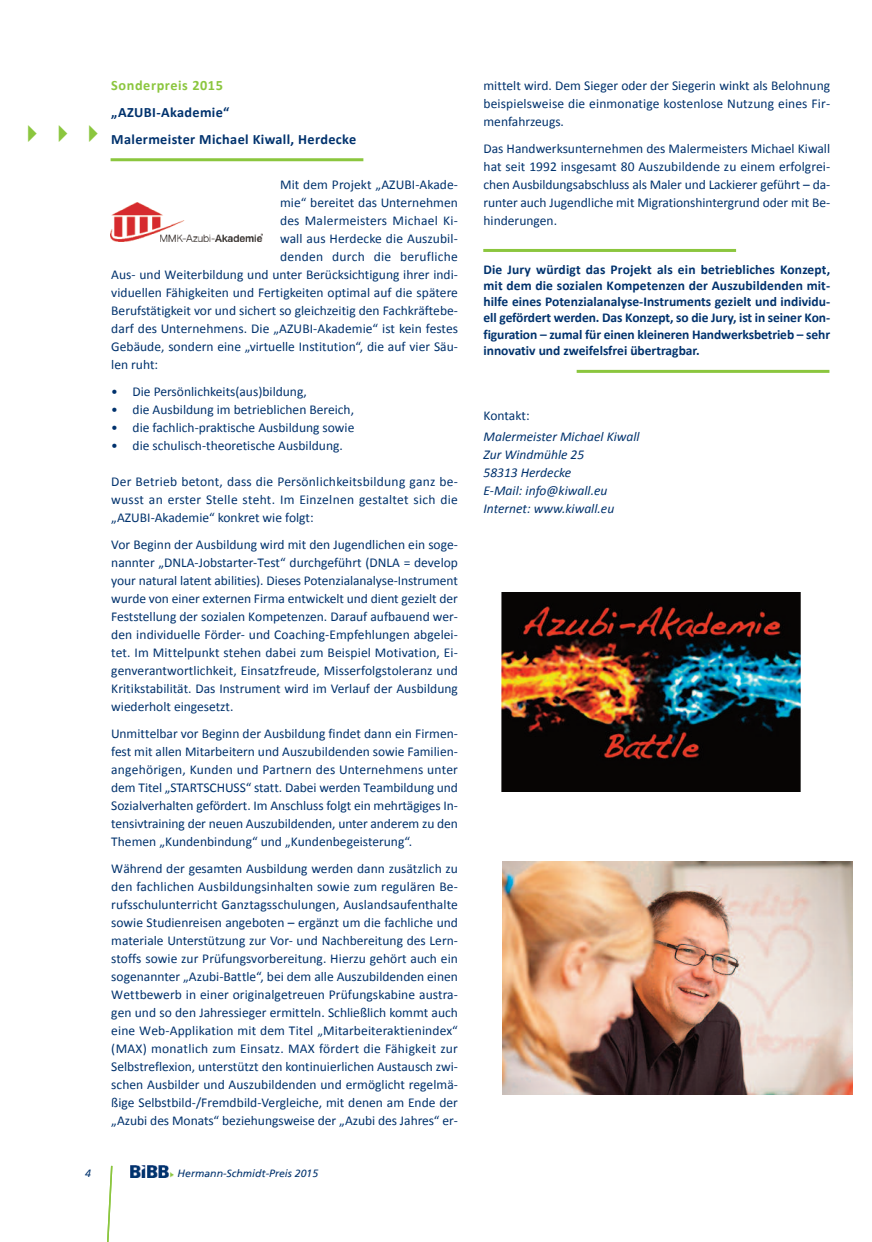
<style>
.page{position:relative;width:872px;height:1242px;background:#fff}
.page>*{position:absolute;margin:0;border:0;box-sizing:border-box;transform-origin:0 0}
.t1{font:27px "Webdings";color:#8bc63e}
.t2{font:700 14.25px/27px "Calibri";letter-spacing:.025em;color:#00326d}
.t3{font:700 14.25px "Calibri";letter-spacing:.04em;color:#8bc63e}
.t4{font:13.5px/18px "Calibri";color:#00326d;text-align:justify}
.t5{font:700 13.5px/16.2px "Calibri";color:#00326d;text-align:justify}
.t6{font:italic 13.5px/18px "Calibri";color:#00326d}
.t7{font:13.5px "Calibri";letter-spacing:.02em;color:#00326d}
.t8{font:italic 10.5px "Frutiger";color:#00326d}
</style>
<div class="page">
<img style="left:131px;top:1165px;width:42px;height:12px">
<svg style="left:107px;top:1165px;width:6px;height:77px"></svg>
<hr style="left:483px;top:249px;width:253px;height:3px;background:#8bc63e">
<hr style="left:576px;top:370px;width:253px;height:3px;background:#8bc63e">
<hr style="left:111px;top:158px;width:252px;height:3px;background:#8bc63e">
<img style="left:111px;top:202px;width:152px;height:40px">
<img style="left:502px;top:861px;width:350px;height:233px">
<img style="left:501px;top:592px;width:299px;height:199px">
<h1 class="t1" style="left:18px;top:121px;width:90px">✔✔✔</h1>
<p class="t3" style="left:111px;top:79px;width:113px">Sonderpreis 2015</p>
<p class="t2" style="left:111px;top:100px;width:246px">„AZUBI-Akademie“<br>Malermeister Michael Kiwall, Herdecke</p>
<p class="t4" style="left:280px;top:177px;width:179px">Mit dem Projekt „AZUBI-Akade-</p>
<p class="t4" style="left:280px;top:195px;width:179px">mie“ bereitet das Unternehmen</p>
<p class="t7" style="left:280px;top:215px;width:179px">des Malermeisters Michael Ki-</p>
<p class="t4" style="left:280px;top:231px;width:179px">wall aus Herdecke die Auszubil-</p>
<p class="t7" style="left:280px;top:251px;width:179px">denden durch die berufliche</p>
<p class="t4" style="left:111px;top:267px;width:348px">Aus- und Weiterbildung und unter Berücksichtigung ihrer indi-</p>
<p class="t4" style="left:111px;top:285px;width:348px">viduellen Fähigkeiten und Fertigkeiten optimal auf die spätere</p>
<p class="t4" style="left:111px;top:303px;width:348px">Berufstätigkeit vor und sichert so gleichzeitig den Fachkräftebe-</p>
<p class="t4" style="left:111px;top:321px;width:348px">darf des Unternehmens. Die „AZUBI-Akademie“ ist kein festes</p>
<p class="t4" style="left:111px;top:339px;width:348px">Gebäude, sondern eine „virtuelle Institution“, die auf vier Säu-</p>
<p class="t4" style="left:111px;top:357px;width:48px">len ruht:</p>
<p class="t4" style="left:111px;top:384px;width:197px">• Die Persönlichkeits(aus)bildung,</p>
<p class="t4" style="left:111px;top:402px;width:244px">• die Ausbildung im betrieblichen Bereich,</p>
<p class="t4" style="left:111px;top:420px;width:245px">• die fachlich-praktische Ausbildung sowie</p>
<p class="t4" style="left:111px;top:438px;width:233px">• die schulisch-theoretische Ausbildung.</p>
<p class="t4" style="left:111px;top:474px;width:348px">Der Betrieb betont, dass die Persönlichkeitsbildung ganz be&shy;wusst an erster Stelle steht. Im Einzelnen gestaltet sich die „AZUBI-Akademie“ konkret wie folgt:</p>
<p class="t4" style="left:111px;top:537px;width:348px">Vor Beginn der Ausbildung wird mit den Jugendlichen ein soge&shy;nannter „DNLA-Jobstarter-Test“ durchgeführt (DNLA = develop your natural latent abilities). Dieses Potenzialanalyse-Instrument wurde von einer externen Firma entwickelt und dient gezielt der Feststellung der sozialen Kompetenzen. Darauf aufbauend wer&shy;den individuelle Förder- und Coaching-Empfehlungen abgelei&shy;tet. Im Mittelpunkt stehen dabei zum Beispiel Motivation, Ei&shy;genverantwortlichkeit, Einsatzfreude, Misserfolgstoleranz und Kritikstabilität. Das Instrument wird im Verlauf der Ausbildung wiederholt eingesetzt.</p>
<p class="t4" style="left:111px;top:726px;width:348px">Unmittelbar vor Beginn der Ausbildung findet dann ein Firmen&shy;fest mit allen Mitarbeitern und Auszubildenden sowie Familien&shy;angehörigen, Kunden und Partnern des Unternehmens unter dem Titel „STARTSCHUSS“ statt. Dabei werden Teambildung und Sozialverhalten gefördert. Im Anschluss folgt ein mehrtägiges In&shy;tensivtraining der neuen Auszubildenden, unter anderem zu den Themen „Kundenbindung“ und „Kundenbegeisterung“.</p>
<p class="t4" style="left:111px;top:861px;width:348px">Während der gesamten Ausbildung werden dann zusätzlich zu den fachlichen Ausbildungsinhalten sowie zum regulären Be&shy;rufsschulunterricht Ganztagsschulungen, Auslandsaufenthalte sowie Studienreisen angeboten – ergänzt um die fachliche und materiale Unterstützung zur Vor- und Nachbereitung des Lern&shy;stoffs sowie zur Prüfungsvorbereitung. Hierzu gehört auch ein sogenannter „Azubi-Battle“, bei dem alle Auszubildenden einen Wettbewerb in einer originalgetreuen Prüfungskabine austra&shy;gen und so den Jahressieger ermitteln. Schließlich kommt auch eine Web-Applikation mit dem Titel „Mitarbeiteraktienindex“ (MAX) monatlich zum Einsatz. MAX fördert die Fähigkeit zur Selbstreflexion, unterstützt den kontinuierlichen Austausch zwi&shy;schen Ausbilder und Auszubildenden und ermöglicht regelmä&shy;ßige Selbstbild-/Fremdbild-Vergleiche, mit denen am Ende der „Azubi des Monats“ beziehungsweise der „Azubi des Jahres“ er-</p>
<p class="t8" style="left:85px;top:1167px;width:7px">4</p>
<p class="t8" style="left:178px;top:1167px;width:142px">Hermann-Schmidt-Preis 2015</p>
<p class="t4" style="left:483px;top:78px;width:348px">mittelt wird. Dem Sieger oder der Siegerin winkt als Belohnung beispielsweise die einmonatige kostenlose Nutzung eines Fir&shy;menfahrzeugs.</p>
<p class="t4" style="left:483px;top:141px;width:348px">Das Handwerksunternehmen des Malermeisters Michael Kiwall hat seit 1992 insgesamt 80 Auszubildende zu einem erfolgrei&shy;chen Ausbildungsabschluss als Maler und Lackierer geführt – da&shy;runter auch Jugendliche mit Migrationshintergrund oder mit Be&shy;hinderungen.</p>
<p class="t5" style="left:483px;top:262px;width:348px">Die Jury würdigt das Projekt als ein betriebliches Konzept, mit dem die sozialen Kompetenzen der Auszubildenden mit&shy;hilfe eines Potenzialanalyse-Instruments gezielt und individu&shy;ell gefördert werden. Das Konzept, so die Jury, ist in seiner Kon&shy;figuration – zumal für einen kleineren Handwerksbetrieb – sehr innovativ und zweifelsfrei übertragbar.</p>
<p class="t4" style="left:483px;top:407px;width:48px">Kontakt:</p>
<p class="t6" style="left:483px;top:429px;width:158px">Malermeister Michael Kiwall<br>Zur Windmühle 25<br>58313 Herdecke<br>E-Mail: info@kiwall.eu<br>Internet: www.kiwall.eu</p>
</div>
